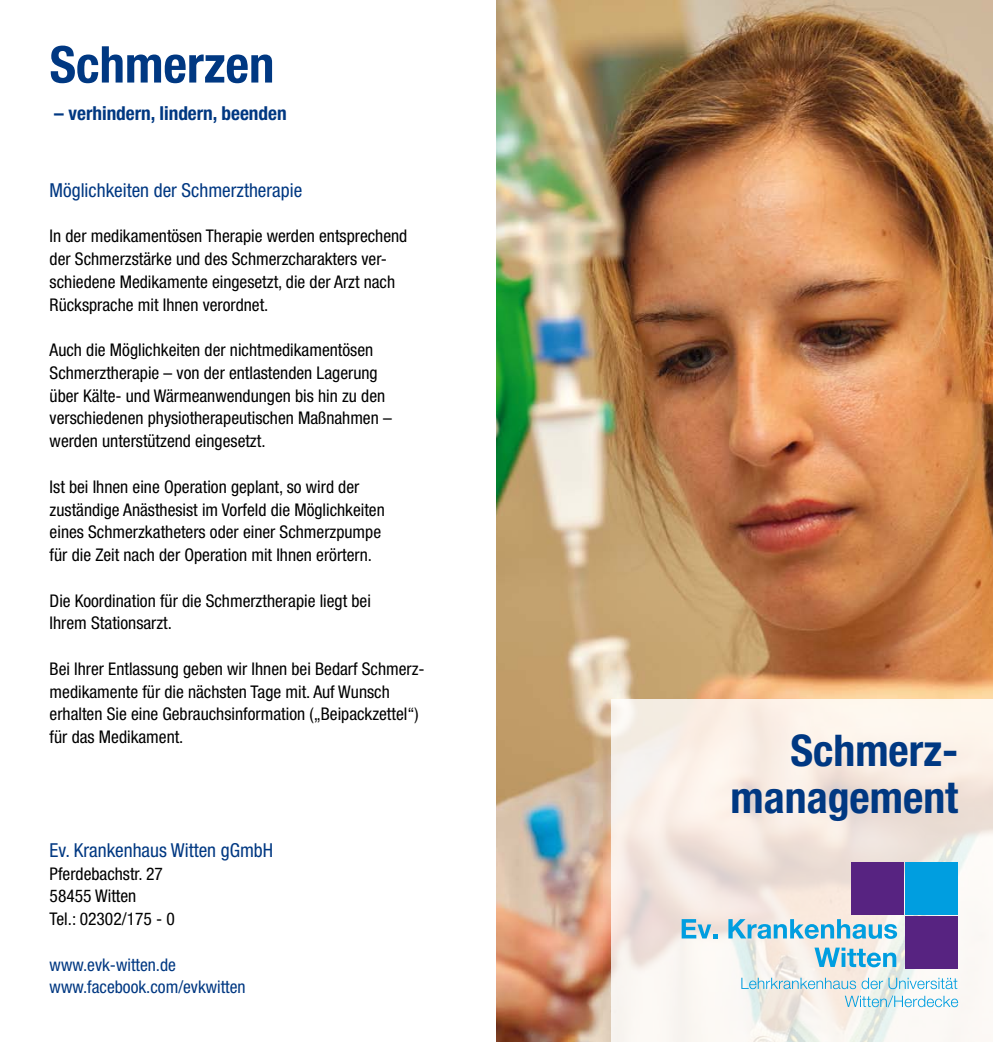
<style>
.page{position:relative;width:993px;height:1042px;background:#fff}
.page>*{position:absolute;margin:0;border:0;box-sizing:border-box;transform-origin:0 0}
.t1{font:700 condensed 50.75px "Helvetica Neue LT Std";color:#003882}
.t2{font:700 condensed 43.75px/47.2px "Helvetica Neue LT Std";color:#003882;text-align:right}
.t3{font:condensed 19.25px "Helvetica Neue LT Std";color:#003882}
.t4{font:700 condensed 19.25px "Helvetica Neue LT Std";color:#003882}
.t5{font:condensed 17.5px/22.8px "Helvetica Neue LT Std";color:#000}
.t6{font:condensed 17.5px/22.8px "Helvetica Neue LT Std";color:#003882}
</style>
<div class="page">
<img style="left:496px;top:0;width:496px;height:1042px">
<svg style="left:611px;top:699px;width:381px;height:343px"></svg>
<div style="left:905px;top:862px;width:52px;height:52px;background:#009ee0"></div>
<div style="left:905px;top:916px;width:52px;height:53px;background:#572381"></div>
<div style="left:851px;top:862px;width:52px;height:52px;background:#572381"></div>
<svg style="left:681px;top:919px;width:36px;height:19px"></svg>
<svg style="left:728px;top:919px;width:168px;height:20px;background:#8fc9e0"></svg>
<svg style="left:814px;top:947px;width:82px;height:20px;background:#85c8e1"></svg>
<svg style="left:741px;top:977px;width:114px;height:12px"></svg>
<svg style="left:861px;top:977px;width:21px;height:12px"></svg>
<svg style="left:888px;top:977px;width:69px;height:12px"></svg>
<svg style="left:844px;top:995px;width:113px;height:12px"></svg>
<h1 class="t1" style="left:50px;top:34px;width:226px">Schmerzen</h1>
<p class="t4" style="left:54px;top:101px;width:234px">– verhindern, lindern, beenden</p>
<p class="t3" style="left:50px;top:179px;width:254px">Möglichkeiten der Schmerztherapie</p>
<p class="t5" style="left:50px;top:225px;width:359px">In der medikamentösen Therapie werden entsprechend der Schmerzstärke und des Schmerzcharakters ver&shy;schiedene Medikamente eingesetzt, die der Arzt nach Rücksprache mit Ihnen verordnet.</p>
<p class="t5" style="left:50px;top:338px;width:343px">Auch die Möglichkeiten der nichtmedikamentösen Schmerztherapie – von der entlastenden Lagerung über Kälte- und Wärmeanwendungen bis hin zu den verschiedenen physiotherapeutischen Maßnahmen – werden unterstützend eingesetzt.</p>
<p class="t5" style="left:50px;top:475px;width:336px">Ist bei Ihnen eine Operation geplant, so wird der zuständige Anästhesist im Vorfeld die Möglichkeiten eines Schmerzkatheters oder einer Schmerzpumpe für die Zeit nach der Operation mit Ihnen erörtern.</p>
<p class="t5" style="left:50px;top:589px;width:323px">Die Koordination für die Schmerztherapie liegt bei<br>Ihrem Stationsarzt.</p>
<p class="t5" style="left:50px;top:657px;width:376px">Bei Ihrer Entlassung geben wir Ihnen bei Bedarf Schmerz&shy;medikamente für die nächsten Tage mit. Auf Wunsch erhalten Sie eine Gebrauchsinformation („Beipackzettel“) für das Medikament.</p>
<p class="t3" style="left:50px;top:838px;width:225px">Ev. Krankenhaus Witten gGmbH</p>
<p class="t5" style="left:50px;top:862px;width:127px">Pferdebachstr. 27<br>58455 Witten<br>Tel.: 02302/175 - 0</p>
<p class="t6" style="left:50px;top:953px;width:197px">www.evk-witten.de www.facebook.com/evkwitten</p>
<h2 class="t2" style="left:730px;top:726px;width:229px">Schmerz&shy;management</h2>
</div>
